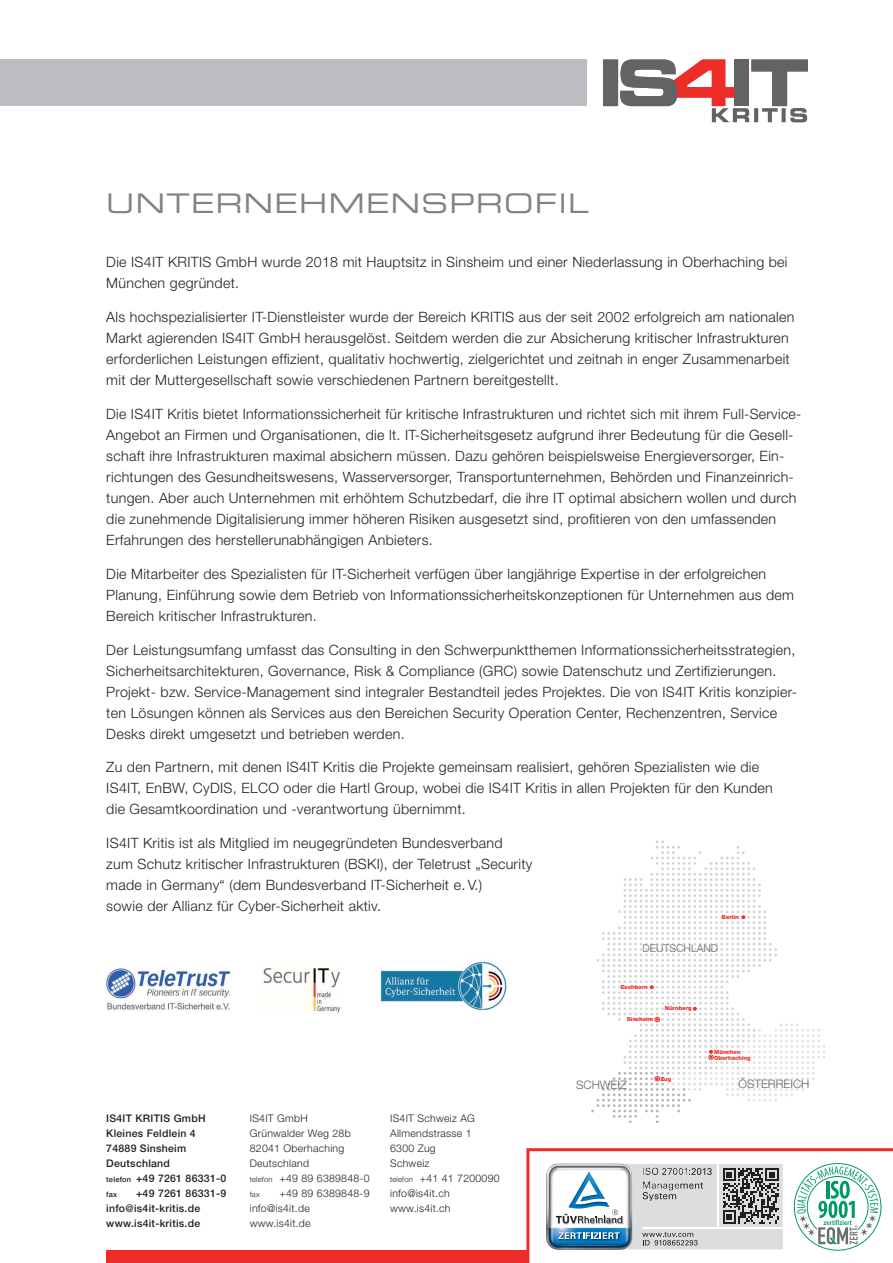
<style>
.page{position:relative;width:893px;height:1263px;background:#fff}
.page>*{position:absolute;margin:0;border:0;box-sizing:border-box;transform-origin:0 0}
.t1{font:27px "Eurostile Extended Two";letter-spacing:.05em;color:#808285}
.t2{font:300 14.25px/21px "Helvetica Neue";letter-spacing:.02em;color:#231f20}
.t3{font:300 11.7px "Helvetica Neue";color:#636366}
.t4{font:300 10.65px "Helvetica Neue";color:#636366}
.t5{font:300 10.5px/15px "Helvetica Neue";letter-spacing:.025em;color:#231f20}
.t6{font:500 10.5px/15px "Helvetica Neue";letter-spacing:.025em;color:#231f20}
.t7{font:500 7.5px "Helvetica Neue";color:#231f20}
.t8{font:300 7.5px "Helvetica Neue";color:#231f20}
.t9{font:800 5.7px/6px "Helvetica Neue";color:#ee2d28}
.s1{font-size:7.5px}
</style>
<div class="page">
<svg style="left:591px;top:840px;width:234px;height:283px"></svg>
<div style="left:0;top:60px;width:587px;height:46px;background:#bcbdc0"></div>
<div style="left:106px;top:1250px;width:787px;height:13px;background:#ee2d28"></div>
<svg style="left:526px;top:1148px;width:367px;height:115px"></svg>
<div style="left:603px;top:60px;width:15px;height:46px;background:#636366"></div>
<svg style="left:620px;top:60px;width:188px;height:62px"></svg>
<img style="left:263px;top:968px;width:77px;height:45px">
<img style="left:380px;top:961px;width:127px;height:48px">
<img style="left:106px;top:968px;width:124px;height:42px">
<img style="left:643px;top:1168px;width:37px;height:7px">
<h1 class="t1" style="left:106px;top:185px;width:484px">UNTERNEHMENSPROFIL</h1>
<p class="t2" style="left:106px;top:252px;width:683px">Die IS4IT KRITIS GmbH wurde 2018 mit Hauptsitz in Sinsheim und einer Niederlassung in Oberhaching bei<br>München gegründet.</p>
<p class="t2" style="left:106px;top:306px;width:690px">Als hochspezialisierter IT-Dienstleister wurde der Bereich KRITIS aus der seit 2002 erfolgreich am nationalen Markt agierenden IS4IT GmbH herausgelöst. Seitdem werden die zur Absicherung kritischer Infrastrukturen erforderlichen Leistungen effizient, qualitativ hochwertig, zielgerichtet und zeitnah in enger Zusammenarbeit mit der Muttergesellschaft sowie verschiedenen Partnern bereitgestellt.</p>
<p class="t2" style="left:106px;top:403px;width:697px">Die IS4IT Kritis bietet Informationssicherheit für kritische Infrastrukturen und richtet sich mit ihrem Full-Service-Angebot an Firmen und Organisationen, die lt. IT-Sicherheitsgesetz aufgrund ihrer Bedeutung für die Gesell&shy;schaft ihre Infrastrukturen maximal absichern müssen. Dazu gehören beispielsweise Energieversorger, Ein&shy;richtungen des Gesundheitswesens, Wasserversorger, Transportunternehmen, Behörden und Finanzeinrich&shy;tungen. Aber auch Unternehmen mit erhöhtem Schutz bedarf, die ihre IT optimal absichern wollen und durch die zunehmende Digitalisierung immer höheren Risiken ausgesetzt sind, profitieren von den umfassenden Erfahrungen des hersteller unabhängigen Anbieters.</p>
<p class="t2" style="left:106px;top:563px;width:689px">Die Mitarbeiter des Spezialisten für IT-Sicherheit verfügen über langjährige Expertise in der erfolgreichen<br>Planung, Einführung sowie dem Betrieb von Informationssicherheitskonzeptionen für Unternehmen aus dem<br>Bereich kritischer Infrastrukturen.</p>
<p class="t2" style="left:106px;top:639px;width:692px">Der Leistungsumfang umfasst das Consulting in den Schwerpunktthemen Informationssicherheitsstrategien, Sicherheitsarchitekturen, Governance, Risk &amp; Compliance (GRC) sowie Datenschutz und Zertifizierungen.<br>Projekt- bzw. Service-Management sind integraler Bestandteil jedes Projektes. Die von IS4IT Kritis konzipier&shy;ten Lösungen können als Services aus den Bereichen Security Operation Center, Rechenzentren, Service Desks direkt umgesetzt und betrieben werden.</p>
<p class="t2" style="left:106px;top:756px;width:668px">Zu den Partnern, mit denen IS4IT Kritis die Projekte gemeinsam realisiert, gehören Spezialisten wie die<br>IS4IT, EnBW, CyDIS, ELCO oder die Hartl Group, wobei die IS4IT Kritis in allen Projekten für den Kunden die Gesamt koordination und -verantwortung übernimmt.</p>
<p class="t2" style="left:106px;top:832px;width:428px">IS4IT Kritis ist als Mitglied im neugegründeten Bundesverband zum Schutz kritischer Infrastrukturen (BSKI), der Teletrust „Security made in Germany“ (dem Bundesverband IT-Sicherheit e. V.)<br>sowie der Allianz für Cyber-Sicherheit aktiv.</p>
<p class="t9" style="left:722px;top:914px;width:18px">Berlin</p>
<p class="t4" style="left:643px;top:941px;width:77px">DEUTSCHLAND</p>
<p class="t9" style="left:621px;top:983px;width:29px">Eschborn</p>
<p class="t9" style="left:627px;top:1016px;width:28px">Sinsheim</p>
<p class="t9" style="left:665px;top:1005px;width:28px">Nürnberg</p>
<p class="t9" style="left:714px;top:1049px;width:38px">München<br>Oberhaching</p>
<p class="t6" style="left:106px;top:1111px;width:121px">IS4IT KRITIS GmbH<br>Kleines Feldlein 4<br>74889 Sinsheim<br>Deutschland<br><span class="s1">telefon</span> +49 7261 86331-0</p>
<p class="t7" style="left:106px;top:1190px;width:12px">fax</p>
<p class="t6" style="left:106px;top:1186px;width:121px;text-indent:30px">+49 7261 86331-9 info@is4it-kritis.de www.is4it-kritis.de</p>
<p class="t5" style="left:250px;top:1111px;width:121px">IS4IT GmbH<br>Grünwalder Weg 28b<br>82041 Oberhaching<br>Deutschland<br><span class="s1">telefon</span> +49 89 6389848-0</p>
<p class="t8" style="left:250px;top:1190px;width:11px">fax</p>
<p class="t5" style="left:250px;top:1186px;width:121px;text-indent:30px">+49 89 6389848-9 info@is4it.de www.is4it.de</p>
<p class="t5" style="left:390px;top:1111px;width:111px">IS4IT Schweiz AG<br>Allmendstrasse 1<br>6300 Zug<br>Schweiz<br><span class="s1">telefon</span> +41 41 7200090 info@is4it.ch www.is4it.ch</p>
<p class="t9" style="left:660px;top:1076px;width:12px">Zug</p>
<p class="t3" style="left:576px;top:1078px;width:52px">SCHWEIZ</p>
<p class="t3" style="left:738px;top:1077px;width:73px">ÖSTERREICH</p>
</div>
